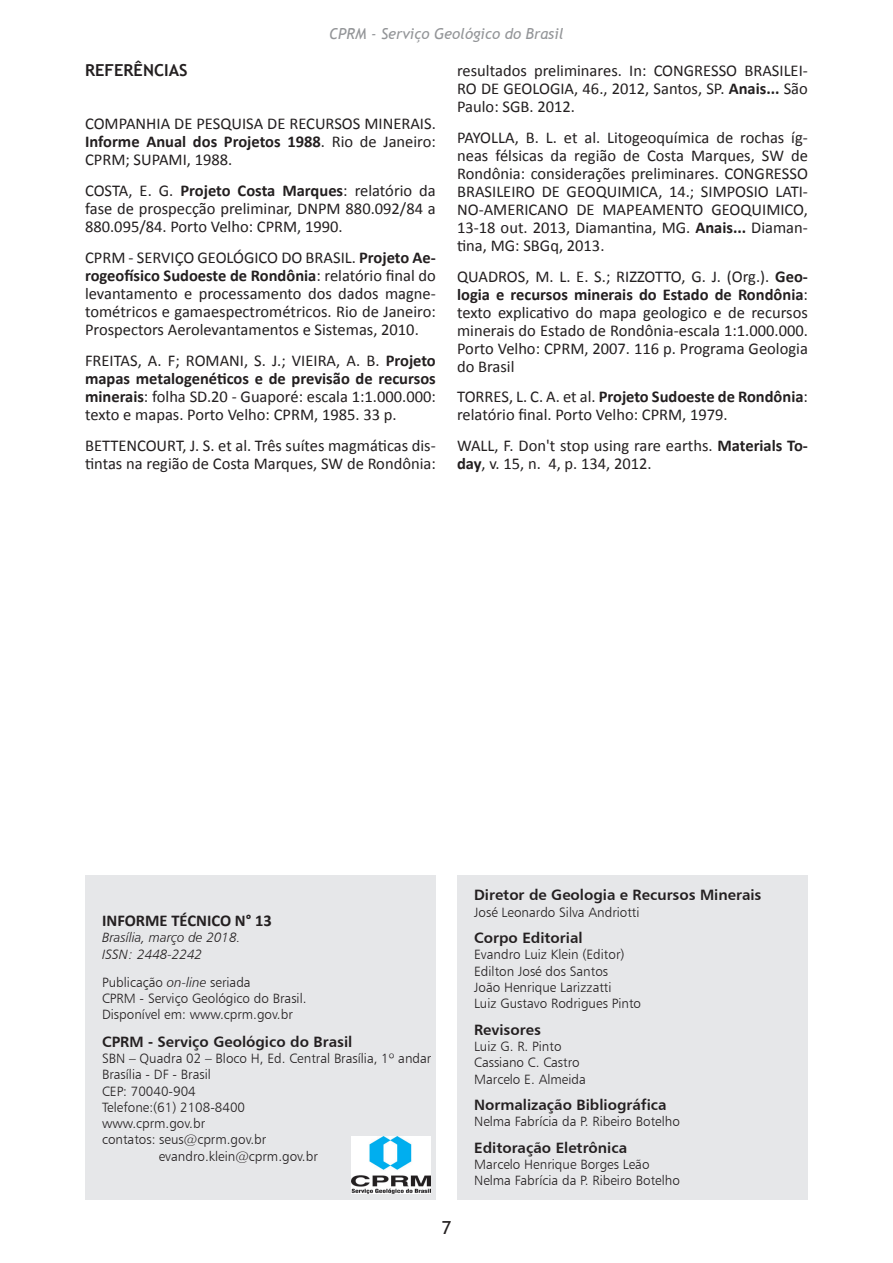
<style>
.page{position:relative;width:893px;height:1263px;background:#fff}
.page>*{position:absolute;margin:0;border:0;box-sizing:border-box;transform-origin:0 0}
.t1{font:18px "Trebuchet MS";color:#231f20}
.Bibliografia{font:16.5px/18px "Calibri";color:#231f20;text-align:justify}
.t2{font:700 16.5px "Calibri";color:#231f20}
.Subtítulo{font:700 16.5px "Trebuchet MS";color:#231f20}
.t3{font:15px "Humanist 777 BT Bold B";color:#231f20}
.t4{font:italic 15px "Trebuchet MS";color:#939598}
.t5{font:13.5px "Humanist 777 BT Light B";color:#231f20}
.Texto_Geral{font:13.5px "Humanist 777 BT Light Italic B";color:#231f20}
.s1{font-weight:700}
.s2{font-family:"Humanist 777 BT Light Italic B"}
</style>
<div class="page">
<div style="left:85px;top:875px;width:351px;height:324px;background:#e6e7e9"></div>
<img style="left:351px;top:1137px;width:79px;height:56px">
<div style="left:457px;top:875px;width:351px;height:324px;background:#e6e7e9"></div>
<p class="t4" style="left:329px;top:25px;width:236px">CPRM - Serviço Geológico do Brasil</p>
<p class="Subtítulo" style="left:85px;top:60px;width:104px">REFERÊNCIAS</p>
<p class="Bibliografia" style="left:85px;top:114px;width:352px">COMPANHIA DE PESQUISA DE RECURSOS MINERAIS.<br><span class="s1">Informe Anual dos Projetos 1988</span>. Rio de Janeiro:<br>CPRM; SUPAMI, 1988.</p>
<p class="Bibliografia" style="left:85px;top:181px;width:352px">COSTA, E. G. <span class="s1">Projeto Costa Marques</span>: relatório da fase de prospecção preliminar, DNPM 880.092/84 a 880.095/84. Porto Velho: CPRM, 1990.</p>
<p class="Bibliografia" style="left:85px;top:248px;width:352px">CPRM - SERVIÇO GEOLÓGICO DO BRASIL. <span class="s1">Projeto Ae&shy;rogeofísico Sudoeste de Rondônia</span>: relatório final do levantamento e processamento dos dados magne&shy;tométricos e gamaespectrométricos. Rio de Janeiro:<br>Prospectors Aerolevantamentos e Sistemas, 2010.</p>
<p class="Bibliografia" style="left:85px;top:351px;width:352px">FREITAS, A. F; ROMANI, S. J.; VIEIRA, A. B. <span class="s1">Projeto mapas metalogenéticos e de previsão de recursos minerais</span>: folha SD.20 - Guaporé: escala 1:1.000.000: texto e mapas. Porto Velho: CPRM, 1985. 33 p.</p>
<p class="Bibliografia" style="left:85px;top:436px;width:352px">BETTENCOURT, J. S. et al. Três suítes magmáticas dis&shy;tintas na região de Costa Marques, SW de Rondônia:</p>
<p class="Bibliografia" style="left:457px;top:62px;width:352px">resultados preliminares. In: CONGRESSO BRASILEI-RO DE GEOLOGIA, 46., 2012, Santos, SP. <span class="s1">Anais...</span> São Paulo: SGB. 2012.</p>
<p class="Bibliografia" style="left:457px;top:128px;width:352px">PAYOLLA, B. L. et al. Litogeoquímica de rochas íg&shy;neas félsicas da região de Costa Marques, SW de Rondônia: considerações preliminares. CONGRESSO BRASILEIRO DE GEOQUIMICA, 14.; SIMPOSIO LATI-NO-AMERICANO DE MAPEAMENTO GEOQUIMICO, 13-18 out. 2013, Diamantina, MG. <span class="s1">Anais...</span> Diaman&shy;tina, MG: SBGq, 2013.</p>
<p class="Bibliografia" style="left:457px;top:267px;width:352px">QUADROS, M. L. E. S.; RIZZOTTO, G. J. (Org.). <span class="s1">Geo&shy;logia e recursos minerais do Estado de Rondônia</span>: texto explicativo do mapa geologico e de recursos minerais do Estado de Rondônia-escala 1:1.000.000.<br>Porto Velho: CPRM, 2007. 116 p. Programa Geologia do Brasil</p>
<p class="Bibliografia" style="left:457px;top:388px;width:352px">TORRES, L. C. A. et al. <span class="s1">Projeto Sudoeste de Rondônia</span>: relatório final. Porto Velho: CPRM, 1979.</p>
<p class="Bibliografia" style="left:457px;top:437px;width:352px">WALL, F. Don't stop using rare earths. <span class="s1">Materials To&shy;day</span>, v. 15, n. 4, p. 134, 2012.</p>
<p class="t2" style="left:102px;top:910px;width:171px">INFORME TÉCNICO N° 13</p>
<p class="Texto_Geral" style="left:102px;top:929px;width:140px">Brasília, março de 2018.</p>
<p class="Texto_Geral" style="left:102px;top:945px;width:102px">ISSN: 2448-2242</p>
<p class="t5" style="left:102px;top:974px;width:150px">Publicação <span class="s2">on-line</span> seriada</p>
<p class="t5" style="left:102px;top:990px;width:206px">CPRM - Serviço Geológico do Brasil.</p>
<p class="t5" style="left:102px;top:1006px;width:192px">Disponível em: www.cprm.gov.br</p>
<p class="t3" style="left:102px;top:1032px;width:252px">CPRM - Serviço Geológico do Brasil</p>
<p class="t5" style="left:102px;top:1050px;width:331px">SBN – Quadra 02 – Bloco H, Ed. Central Brasília, 1º andar</p>
<p class="t5" style="left:102px;top:1066px;width:110px">Brasília - DF - Brasil</p>
<p class="t5" style="left:102px;top:1083px;width:95px">CEP: 70040-904</p>
<p class="t5" style="left:102px;top:1099px;width:145px">Telefone:(61) 2108-8400</p>
<p class="t5" style="left:102px;top:1115px;width:105px">www.cprm.gov.br</p>
<p class="t5" style="left:102px;top:1131px;width:166px">contatos: seus@cprm.gov.br</p>
<p class="t5" style="left:159px;top:1148px;width:161px">evandro.klein@cprm.gov.br</p>
<p class="t3" style="left:474px;top:886px;width:289px">Diretor de Geologia e Recursos Minerais</p>
<p class="t5" style="left:474px;top:904px;width:167px">José Leonardo Silva Andriotti</p>
<p class="t3" style="left:474px;top:928px;width:110px">Corpo Editorial</p>
<p class="t5" style="left:474px;top:946px;width:152px">Evandro Luiz Klein (Editor)</p>
<p class="t5" style="left:474px;top:963px;width:136px">Edilton José dos Santos</p>
<p class="t5" style="left:474px;top:979px;width:139px">João Henrique Larizzatti</p>
<p class="t5" style="left:474px;top:995px;width:168px">Luiz Gustavo Rodrigues Pinto</p>
<p class="t3" style="left:474px;top:1020px;width:68px">Revisores</p>
<p class="t5" style="left:474px;top:1038px;width:89px">Luiz G. R. Pinto</p>
<p class="t5" style="left:474px;top:1054px;width:107px">Cassiano C. Castro</p>
<p class="t5" style="left:474px;top:1070px;width:113px">Marcelo E. Almeida</p>
<p class="t3" style="left:474px;top:1095px;width:194px">Normalização Bibliográfica</p>
<p class="t5" style="left:474px;top:1113px;width:207px">Nelma Fabrícia da P. Ribeiro Botelho</p>
<p class="t3" style="left:474px;top:1138px;width:155px">Editoração Eletrônica</p>
<p class="t5" style="left:474px;top:1156px;width:177px">Marcelo Henrique Borges Leão</p>
<p class="t5" style="left:474px;top:1172px;width:207px">Nelma Fabrícia da P. Ribeiro Botelho</p>
<p class="t1" style="left:442px;top:1217px;width:11px">7</p>
</div>
